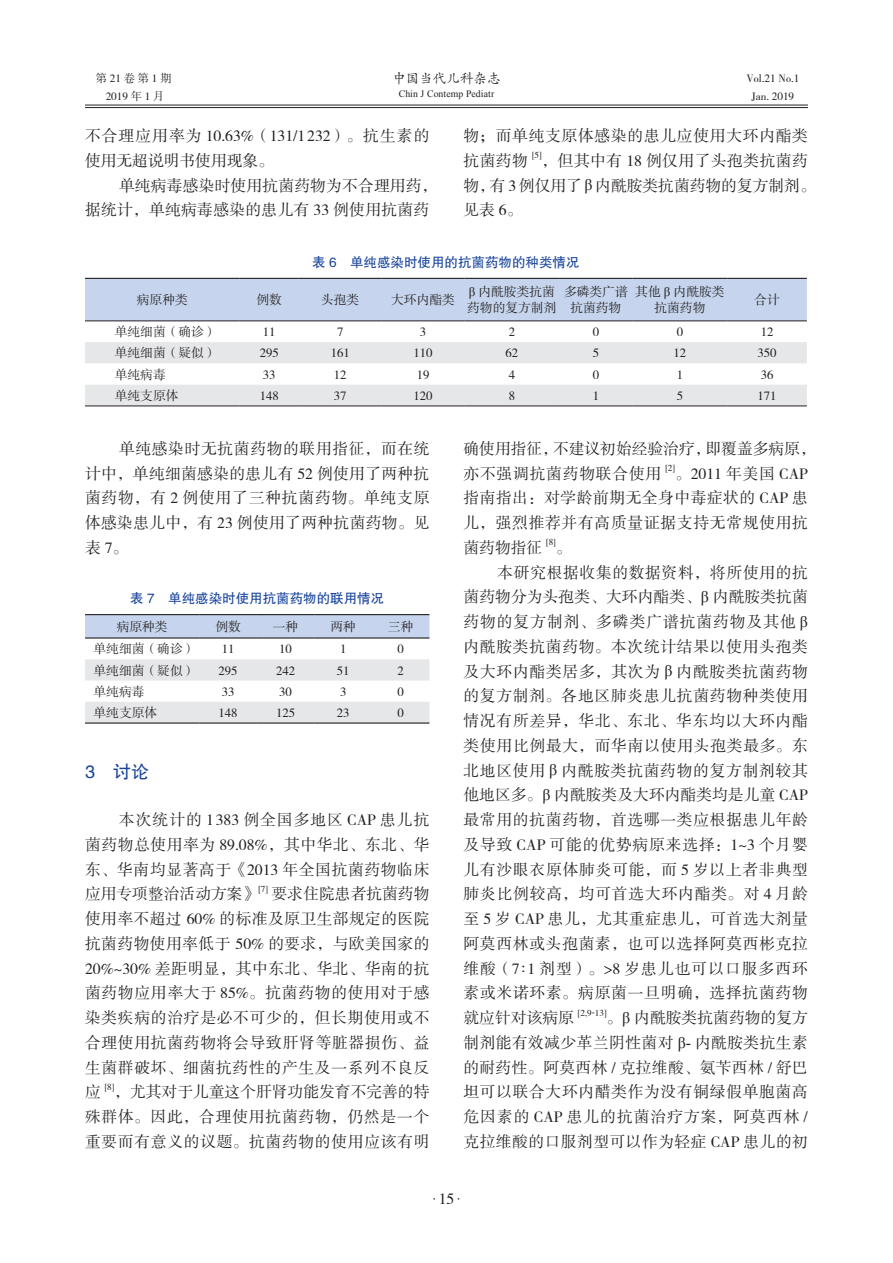
<style>
.page{position:relative;width:893px;height:1263px;background:#fff}
.page>*{position:absolute;margin:0;border:0;box-sizing:border-box;transform-origin:0 0}
.t1{font:18px "FZHTK GBK1 0";color:#1a459c}
.t2{font:15.75px/24.8px "FZSSK GBK1 0";letter-spacing:.04em;color:#231f20;text-align:justify}
.t3{font:15.75px/24.8px "FZSSK GBK1 0";color:#231f20}
.t4{font:15.75px/24.8px "FZSSK GBK1 0";letter-spacing:.01em;color:#231f20}
.t5{font:13.5px "FZHTK GBK1 0";color:#1a459c}
.t6{font:13.5px "FZKTK GBK1 0";color:#231f20}
.t7{font:12.75px/16.5px "FZSSK GBK1 0";color:#231f20}
.t8{font:11.25px/18px "FZSSK GBK1 0";color:#231f20;text-align:center}
.t9{font:11.25px/18px "FZSSK GBK1 0";letter-spacing:.125em;color:#231f20;text-align:center}
.t10{font:9.75px "Times New Roman";letter-spacing:.01em;color:#231f20}
.t11{font:9.15px "FZSSK GBK1 0";color:#231f20}
.t12{font:9px "FZSSK GBK1 0";color:#231f20}
.s1{font-family:"Times New Roman"}
.s2{font-size:15.75px}
</style>
<div class="page">
<hr style="left:85px;top:105px;width:723px;height:1px;background:#231f20">
<hr style="left:85px;top:107px;width:723px;height:1px;background:#231f20">
<div style="left:85px;top:615px;width:344px;height:22px;background:#c6d5ed"></div>
<svg style="left:85px;top:659px;width:344px;height:63px"></svg>
<hr style="left:85px;top:614px;width:114px;height:1px;background:#231f20">
<hr style="left:199px;top:614px;width:58px;height:1px;background:#231f20">
<hr style="left:257px;top:614px;width:57px;height:1px;background:#231f20">
<hr style="left:314px;top:614px;width:58px;height:1px;background:#231f20">
<hr style="left:372px;top:614px;width:57px;height:1px;background:#231f20">
<hr style="left:85px;top:637px;width:114px;height:2px;background:#231f20">
<hr style="left:199px;top:637px;width:58px;height:2px;background:#231f20">
<hr style="left:257px;top:637px;width:57px;height:2px;background:#231f20">
<hr style="left:314px;top:637px;width:58px;height:2px;background:#231f20">
<hr style="left:372px;top:637px;width:57px;height:2px;background:#231f20">
<hr style="left:85px;top:722px;width:114px;height:2px;background:#231f20">
<hr style="left:199px;top:722px;width:58px;height:2px;background:#231f20">
<hr style="left:257px;top:722px;width:57px;height:2px;background:#231f20">
<hr style="left:314px;top:722px;width:58px;height:2px;background:#231f20">
<hr style="left:372px;top:722px;width:57px;height:2px;background:#231f20">
<div style="left:85px;top:279px;width:722px;height:41px;background:#c6d5ed"></div>
<svg style="left:85px;top:342px;width:722px;height:64px;fill:#e6e7e9"></svg>
<hr style="left:85px;top:278px;width:155px;height:1px;background:#231f20">
<hr style="left:240px;top:278px;width:59px;height:1px;background:#231f20">
<hr style="left:299px;top:278px;width:83px;height:1px;background:#231f20">
<hr style="left:382px;top:278px;width:83px;height:1px;background:#231f20">
<hr style="left:465px;top:278px;width:94px;height:1px;background:#231f20">
<hr style="left:559px;top:278px;width:74px;height:1px;background:#231f20">
<hr style="left:633px;top:278px;width:94px;height:1px;background:#231f20">
<hr style="left:727px;top:278px;width:80px;height:1px;background:#231f20">
<hr style="left:382px;top:320px;width:83px;height:1px;background:#231f20">
<hr style="left:465px;top:320px;width:94px;height:1px;background:#231f20">
<hr style="left:559px;top:320px;width:74px;height:1px;background:#231f20">
<hr style="left:633px;top:320px;width:94px;height:1px;background:#231f20">
<hr style="left:727px;top:320px;width:80px;height:1px;background:#231f20">
<hr style="left:85px;top:406px;width:155px;height:1px;background:#231f20">
<hr style="left:240px;top:406px;width:59px;height:1px;background:#231f20">
<hr style="left:299px;top:406px;width:83px;height:1px;background:#231f20">
<hr style="left:382px;top:406px;width:83px;height:1px;background:#231f20">
<hr style="left:465px;top:406px;width:94px;height:1px;background:#231f20">
<hr style="left:559px;top:406px;width:74px;height:1px;background:#231f20">
<hr style="left:633px;top:406px;width:94px;height:1px;background:#231f20">
<hr style="left:727px;top:406px;width:80px;height:1px;background:#231f20">
<hr style="left:85px;top:320px;width:155px;height:1px;background:#231f20">
<hr style="left:240px;top:320px;width:59px;height:1px;background:#231f20">
<hr style="left:299px;top:320px;width:83px;height:1px;background:#231f20">
<p class="t9" style="left:96px;top:69px;width:77px">第21卷 第1期<br>2019 年 1 月</p>
<p class="t6" style="left:392px;top:71px;width:109px">中国当代儿科杂志</p>
<p class="t10" style="left:399px;top:87px;width:97px">Chin J Contemp Pediatr</p>
<p class="t8" style="left:746px;top:70px;width:54px">Vol.21 No.1<br>Jan. 2019</p>
<p class="t3" style="left:85px;top:124px;width:346px">不合理应用率为 10.63%（131/1 232）。抗生素的使用无超说明书使用现象。</p>
<p class="t4" style="left:85px;top:173px;width:354px;text-indent:34px">单纯病毒感染时使用抗菌药物为不合理用药，据统计，单纯病毒感染的患儿有 33 例使用抗菌药</p>
<p class="t2" style="left:463px;top:124px;width:346px">物；而单纯支原体感染的患儿应使用大环内酯类抗菌药物</p>
<p class="t11" style="left:532px;top:150px;width:11px">[5]</p>
<p class="t3" style="left:463px;top:149px;width:354px;text-indent:78px">，但其中有 18 例仅用了头孢类抗菌药物，有 3 例仅用了 <span class="s1">β</span> 内酰胺类抗菌药物的复方制剂。见表 6。</p>
<p class="t5" style="left:312px;top:254px;width:269px">表 6　单纯感染时使用的抗菌药物的种类情况</p>
<p class="t7" style="left:137px;top:292px;width:52px">病原种类</p>
<p class="t7" style="left:256px;top:292px;width:27px">例数</p>
<p class="t7" style="left:321px;top:292px;width:40px">头孢类</p>
<p class="t7" style="left:391px;top:292px;width:65px">大环内酯类</p>
<p class="t7" style="left:467px;top:284px;width:91px"><span class="s1">β</span> 内酰胺类抗菌药物的复方制剂</p>
<p class="t7" style="left:564px;top:284px;width:65px">多磷类广谱</p>
<p class="t7" style="left:635px;top:284px;width:91px;text-align:center">其他 <span class="s1">β</span> 内酰胺类抗菌药物</p>
<p class="t7" style="left:754px;top:292px;width:27px">合计</p>
<p class="t7" style="left:570px;top:300px;width:52px">抗菌药物</p>
<p class="t7" style="left:115px;top:324px;width:103px">单纯细菌（确诊）</p>
<p class="t7" style="left:263px;top:324px;width:14px">11</p>
<p class="t7" style="left:337px;top:324px;width:8px">7</p>
<p class="t7" style="left:420px;top:324px;width:8px">3</p>
<p class="t7" style="left:509px;top:324px;width:8px">2</p>
<p class="t7" style="left:593px;top:324px;width:8px">0</p>
<p class="t7" style="left:677px;top:324px;width:8px">0</p>
<p class="t7" style="left:761px;top:324px;width:14px">12</p>
<p class="t7" style="left:115px;top:345px;width:103px">单纯细菌（疑似）</p>
<p class="t7" style="left:260px;top:345px;width:20px">295</p>
<p class="t7" style="left:331px;top:345px;width:20px">161</p>
<p class="t7" style="left:414px;top:345px;width:20px">110</p>
<p class="t7" style="left:505px;top:345px;width:14px">62</p>
<p class="t7" style="left:593px;top:345px;width:8px">5</p>
<p class="t7" style="left:674px;top:345px;width:14px">12</p>
<p class="t7" style="left:758px;top:345px;width:20px">350</p>
<p class="t7" style="left:115px;top:366px;width:52px">单纯病毒</p>
<p class="t7" style="left:263px;top:366px;width:14px">33</p>
<p class="t7" style="left:334px;top:366px;width:14px">12</p>
<p class="t7" style="left:417px;top:366px;width:14px">19</p>
<p class="t7" style="left:509px;top:366px;width:8px">4</p>
<p class="t7" style="left:593px;top:366px;width:8px">0</p>
<p class="t7" style="left:677px;top:366px;width:8px">1</p>
<p class="t7" style="left:761px;top:366px;width:14px">36</p>
<p class="t7" style="left:115px;top:388px;width:65px">单纯支原体</p>
<p class="t7" style="left:260px;top:388px;width:20px">148</p>
<p class="t7" style="left:334px;top:388px;width:14px">37</p>
<p class="t7" style="left:414px;top:388px;width:20px">120</p>
<p class="t7" style="left:509px;top:388px;width:8px">8</p>
<p class="t7" style="left:593px;top:388px;width:8px">1</p>
<p class="t7" style="left:677px;top:388px;width:8px">5</p>
<p class="t7" style="left:758px;top:388px;width:20px">171</p>
<p class="t2" style="left:85px;top:437px;width:346px;text-indent:34px">单纯感染时无抗菌药物的联用指征，而在统计中，单纯细菌感染的患儿有 52 例使用了两种抗菌药物，有 2 例使用了三种抗菌药物。单纯支原体感染患儿中，有 23 例使用了两种抗菌药物。见表 7。</p>
<p class="t3" style="left:463px;top:437px;width:354px">确使用指征，不建议初始经验治疗，即覆盖多病原，亦不强调抗菌药物联合使用</p>
<p class="t11" style="left:665px;top:463px;width:11px">[2]</p>
<p class="t2" style="left:463px;top:461px;width:346px;text-indent:211px">。2011 年美国 CAP指南指出：对学龄前期无全身中毒症状的 CAP 患儿，强烈推荐并有高质量证据支持无常规使用抗菌药物指征</p>
<p class="t11" style="left:546px;top:537px;width:11px">[8]</p>
<p class="t2" style="left:556px;top:536px;width:17px">。</p>
<p class="t2" style="left:463px;top:560px;width:346px;text-indent:34px">本研究根据收集的数据资料，将所使用的抗菌药物分为头孢类、大环内酯类、<span class="s1">β</span> 内酰胺类抗菌药物的复方制剂、多磷类广谱抗菌药物及其他 <span class="s1">β</span>内酰胺类抗菌药物。本次统计结果以使用头孢类及大环内酯类居多，其次为 <span class="s1">β</span> 内酰胺类抗菌药物的复方制剂。各地区肺炎患儿抗菌药物种类使用情况有所差异，华北、东北、华东均以大环内酯类使用比例最大，而华南以使用头孢类最多。东北地区使用 <span class="s1">β</span> 内酰胺类抗菌药物的复方制剂较其他地区多。<span class="s1">β</span> 内酰胺类及大环内酯类均是儿童 CAP最常用的抗菌药物，首选哪一类应根据患儿年龄及导致 CAP 可能的优势病原来选择：1~3 个月婴儿有沙眼衣原体肺炎可能，而 5 岁以上者非典型肺炎比例较高，均可首选大环内酯类。对 4 月龄至 5 岁 CAP 患儿，尤其重症患儿，可首选大剂量阿莫西林或头孢菌素，也可以选择阿莫西彬克拉维酸（7:1 剂型）。&gt;8 岁患儿也可以口服多西环素或米诺环素。病原菌一旦明确，选择抗菌药物就应针对该病原</p>
<p class="t5" style="left:130px;top:591px;width:255px">表 7　单纯感染时使用抗菌药物的联用情况</p>
<p class="t7" style="left:117px;top:619px;width:52px">病原种类</p>
<p class="t7" style="left:215px;top:619px;width:27px">例数</p>
<p class="t7" style="left:273px;top:619px;width:27px">一种</p>
<p class="t7" style="left:330px;top:619px;width:27px">两种</p>
<p class="t7" style="left:388px;top:619px;width:27px">三种</p>
<p class="t7" style="left:94px;top:641px;width:103px">单纯细菌（确诊）</p>
<p class="t7" style="left:222px;top:641px;width:14px">11</p>
<p class="t7" style="left:279px;top:641px;width:14px">10</p>
<p class="t7" style="left:340px;top:641px;width:8px">1</p>
<p class="t7" style="left:398px;top:641px;width:8px">0</p>
<p class="t7" style="left:94px;top:662px;width:103px">单纯细菌（疑似）</p>
<p class="t7" style="left:219px;top:662px;width:20px">295</p>
<p class="t7" style="left:276px;top:662px;width:20px">242</p>
<p class="t7" style="left:337px;top:662px;width:14px">51</p>
<p class="t7" style="left:398px;top:662px;width:8px">2</p>
<p class="t7" style="left:94px;top:684px;width:52px">单纯病毒</p>
<p class="t7" style="left:222px;top:684px;width:14px">33</p>
<p class="t7" style="left:279px;top:684px;width:14px">30</p>
<p class="t7" style="left:340px;top:684px;width:8px">3</p>
<p class="t7" style="left:398px;top:684px;width:8px">0</p>
<p class="t7" style="left:94px;top:705px;width:65px">单纯支原体</p>
<p class="t7" style="left:219px;top:705px;width:20px">148</p>
<p class="t7" style="left:276px;top:705px;width:20px">125</p>
<p class="t7" style="left:337px;top:705px;width:14px">23</p>
<p class="t7" style="left:398px;top:705px;width:8px">0</p>
<p class="t1" style="left:85px;top:761px;width:65px">3　讨论</p>
<p class="t2" style="left:85px;top:808px;width:346px;text-indent:34px">本次统计的 1383 例全国多地区 CAP 患儿抗菌药物总使用率为 89.08%，其中华北、东北、华东、华南均显著高于《2013 年全国抗菌药物临床应用专项整治活动方案》</p>
<p class="t11" style="left:258px;top:884px;width:11px">[7]</p>
<p class="t2" style="left:85px;top:882px;width:346px;text-indent:187px">要求住院患者抗菌药物使用率不超过 60% 的标准及原卫生部规定的医院抗菌药物使用率低于 50% 的要求，与欧美国家的20%~30% 差距明显，其中东北、华北、华南的抗菌药物应用率大于 85%。抗菌药物的使用对于感染类疾病的治疗是必不可少的，但长期使用或不合理使用抗菌药物将会导致肝肾等脏器损伤、益生菌群破坏、细菌抗药性的产生及一系列不良反应</p>
<p class="t11" style="left:578px;top:1007px;width:30px">[2,9<span class="s1">-</span>13]</p>
<p class="t2" style="left:463px;top:1006px;width:346px;text-indent:143px">。<span class="s1">β</span> 内酰胺类抗菌药物的复方制剂能有效减少革兰阴性菌对 <span class="s1">β-</span> 内酰胺类抗生素的耐药性。阿莫西林 / 克拉维酸、氨苄西林 / 舒巴坦可以联合大环内醋类作为没有铜绿假单胞菌高危因素的 CAP 患儿的抗菌治疗方案，阿莫西林 /克拉维酸的口服剂型可以作为轻症 CAP 患儿的初</p>
<p class="t11" style="left:105px;top:1082px;width:11px">[8]</p>
<p class="t2" style="left:85px;top:1080px;width:346px;text-indent:29px">，尤其对于儿童这个肝肾功能发育不完善的特殊群体。因此，合理使用抗菌药物，仍然是一个重要而有意义的议题。抗菌药物的使用应该有明</p>
<p class="t12" style="left:430px;top:1194px;width:35px">·<span class="s2">15</span>·</p>
</div>
